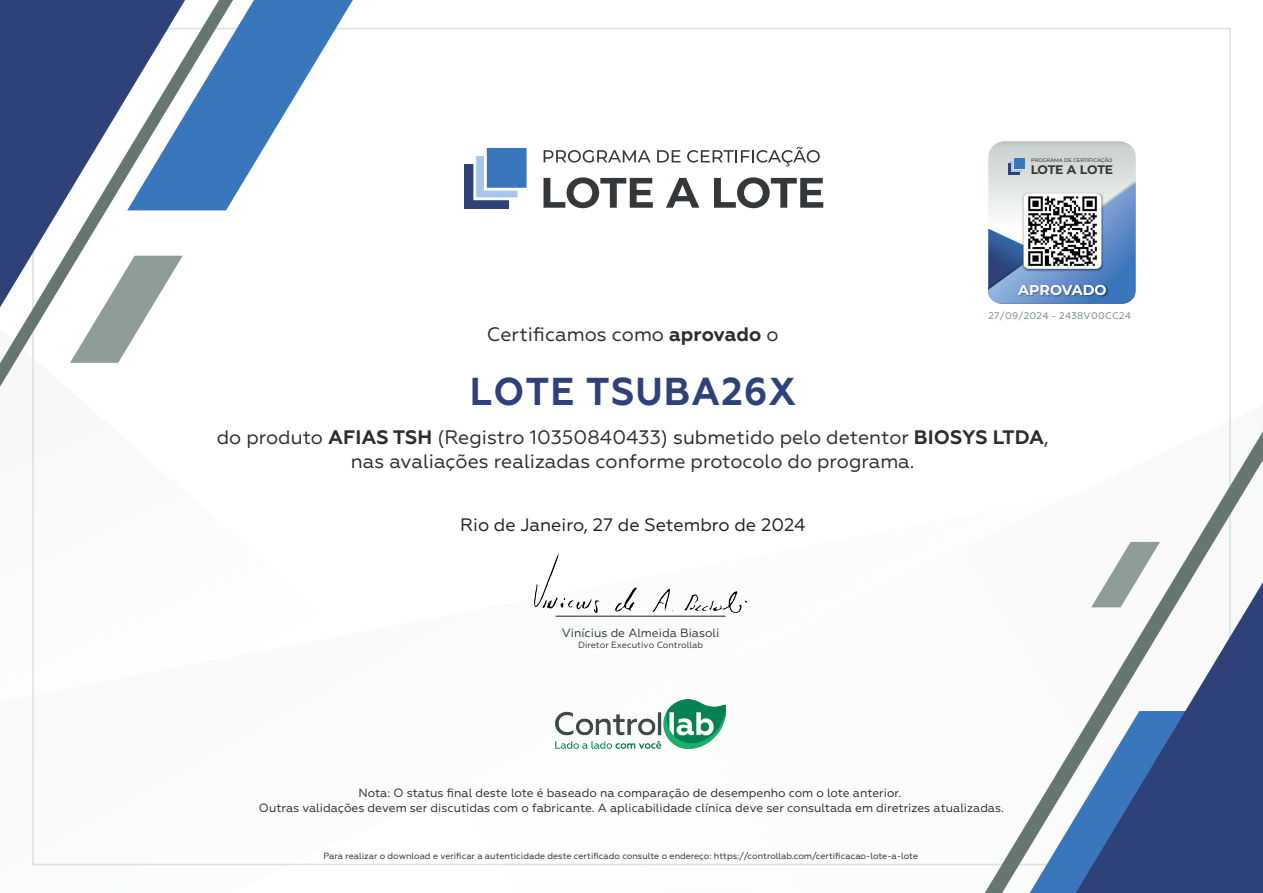
<style>
.page{position:relative;width:1263px;height:893px;background:#fff}
.page>*{position:absolute;margin:0;border:0;box-sizing:border-box;transform-origin:0 0}
.t1{font:700 38.85px "Geometria";letter-spacing:.03em;color:#2e4179;scale:.96 1}
.t2{font:19.5px/23.4px "Geometria";color:#2a2e31;text-align:center}
.t3{font:18px "Geometria";color:#231f20}
.t4{font:700 14.4px "Montserrat";letter-spacing:-.005em;color:#fff}
.t5{font:700 12.45px "Montserrat";letter-spacing:-.015em;color:#303437}
.t6{font:12px/14.4px "Geometria";color:#2a2e30;text-align:center}
.t7{font:12px "Geometria";color:#303c39}
.t8{font:9.6px "Geometria";letter-spacing:.03em;color:#75887e}
.t9{font:9px "Geometria";color:#303c39}
.t10{font:8.85px "Geometria";color:#2a2e31}
.t11{font:500 5.1px "Montserrat";color:#303437}
.s1{font-weight:700}
</style>
<div class="page">
<svg style="left:985px;top:431px;width:278px;height:462px"></svg>
<svg style="left:1091px;top:542px;width:69px;height:40px"></svg>
<svg style="left:1076px;top:582px;width:187px;height:311px"></svg>
<svg style="left:0;top:0;width:227px;height:387px"></svg>
<svg style="left:70px;top:256px;width:113px;height:107px"></svg>
<svg style="left:127px;top:0;width:226px;height:210px"></svg>
<svg style="left:544px;top:150px;width:107px;height:13px"></svg>
<svg style="left:657px;top:150px;width:23px;height:12px"></svg>
<svg style="left:687px;top:147px;width:133px;height:19px"></svg>
<svg style="left:543px;top:177px;width:110px;height:31px"></svg>
<svg style="left:666px;top:178px;width:33px;height:30px"></svg>
<svg style="left:714px;top:177px;width:109px;height:31px"></svg>
<div style="left:464px;top:164px;width:45px;height:44px;background:#2e4179"></div>
<svg style="left:473px;top:148px;width:54px;height:52px;background:#7ca5d4"></svg>
<svg style="left:988px;top:141px;width:148px;height:163px;background:#99b0cb"></svg>
<div style="left:1014px;top:158px;width:10px;height:11px;background:#3976bc"></div>
<img style="left:534px;top:554px;width:213px;height:58px">
<img style="left:555px;top:699px;width:171px;height:50px">
<hr style="left:556px;top:616px;width:170px;height:1px;background:#231f20">
<img style="left:1024px;top:193px;width:77px;height:76px">
<p class="t11" style="left:1031px;top:157px;width:83px">PROGRAMA DE CERTIFICAÇÃO</p>
<p class="t5" style="left:1030px;top:161px;width:85px">LOTE A LOTE</p>
<p class="t4" style="left:1018px;top:279px;width:90px">APROVADO</p>
<h2 class="t2" style="left:487px;top:323px;width:293px">Certificamos como <span class="s1">aprovado</span> o</h2>
<h1 class="t1" style="left:470px;top:369px;width:341px">LOTE TSUBA26X</h1>
<p class="t8" style="left:988px;top:310px;width:144px">27/09/2024 - 2438V00CC24</p>
<h2 class="t2" style="left:217px;top:426px;width:833px">do produto <span class="s1">AFIAS TSH</span> (Registro 10350840433) submetido pelo detentor <span class="s1">BIOSYS LTDA</span>, nas avaliações realizadas conforme protocolo do programa.</h2>
<h3 class="t3" style="left:460px;top:514px;width:347px">Rio de Janeiro, 27 de Setembro de 2024</h3>
<p class="t7" style="left:562px;top:625px;width:159px">Vinícius de Almeida Biasoli</p>
<p class="t9" style="left:578px;top:640px;width:127px">Diretor Executivo Controllab</p>
<p class="t6" style="left:259px;top:786px;width:747px">Nota: O status final deste lote é baseado na comparação de desempenho com o lote anterior.<br>Outras validações devem ser discutidas com o fabricante. A aplicabilidade clínica deve ser consultada em diretrizes atualizadas.</p>
<p class="t10" style="left:323px;top:850px;width:596px">Para realizar o download e verificar a autenticidade deste certificado consulte o endereço: https://controllab.com/certificacao-lote-a-lote</p>
</div>
